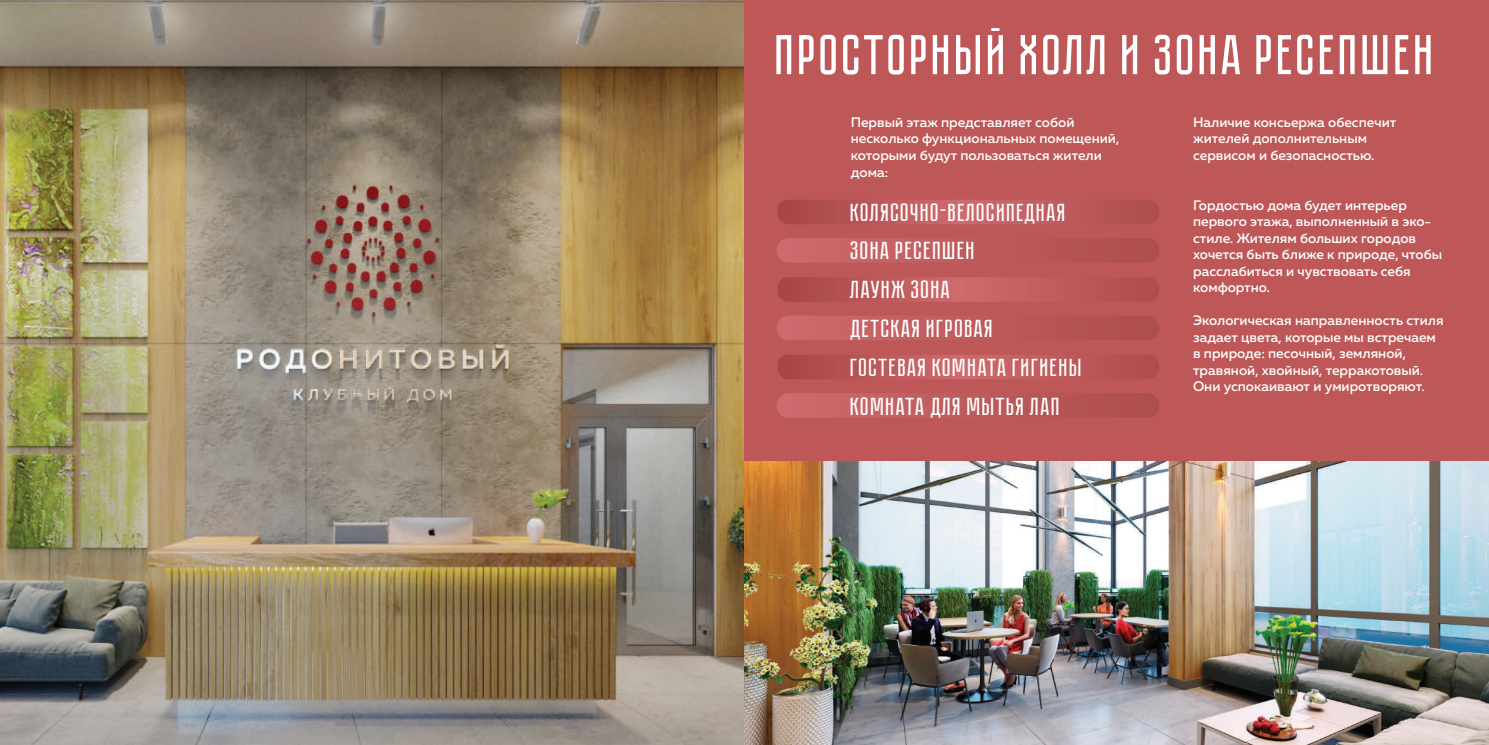
<style>
.page{position:relative;width:1489px;height:745px;background:#fff}
.page>*{position:absolute;margin:0;border:0;box-sizing:border-box;transform-origin:0 0}
.t1{font:700 56.25px "Pobeda";color:#fff}
.t2{font:700 25px/38.8px "Pobeda";letter-spacing:-.005em;color:#fff}
.t3{font:500 13.75px/16.5px "Muller";color:#fff}
</style>
<div class="page">
<img style="left:0;top:0;width:744px;height:744px">
<div style="left:744px;top:0;width:744px;height:744px;background:#be5858"></div>
<svg style="left:778px;top:277px;width:381px;height:24px"></svg>
<svg style="left:777px;top:238px;width:382px;height:24px"></svg>
<svg style="left:777px;top:316px;width:382px;height:24px"></svg>
<svg style="left:778px;top:355px;width:381px;height:24px"></svg>
<svg style="left:777px;top:393px;width:382px;height:24px"></svg>
<svg style="left:778px;top:200px;width:381px;height:24px"></svg>
<img style="left:744px;top:461px;width:744px;height:283px">
<h1 class="t1" style="left:776px;top:24px;width:663px">Просторный холл и зона ресепшен</h1>
<p class="t3" style="left:850px;top:114px;width:270px">Первый этаж представляет собой несколько функциональных помещений, которыми будут пользоваться жители дома:</p>
<h2 class="t2" style="left:850px;top:193px;width:234px">колясочно-велосипедная зона ресепшен<br>лаунж зона<br>детская игровая<br>гостевая комната гигиены комната для мытья лап</h2>
<p class="t3" style="left:1192px;top:114px;width:205px">Наличие консьержа обеспечит жителей дополнительным сервисом и безопасностью.</p>
<p class="t3" style="left:1192px;top:196px;width:250px">Гордостью дома будет интерьер первого этажа, выполненный в эко&shy;стиле. Жителям больших городов хочется быть ближе к природе, чтобы расслабиться и чувствовать себя комфортно.</p>
<p class="t3" style="left:1192px;top:312px;width:252px">Экологическая направленность стиля задает цвета, которые мы встречаем в природе: песочный, земляной, травяной, хвойный, терракотовый.<br>Они успокаивают и умиротворяют.</p>
</div>
